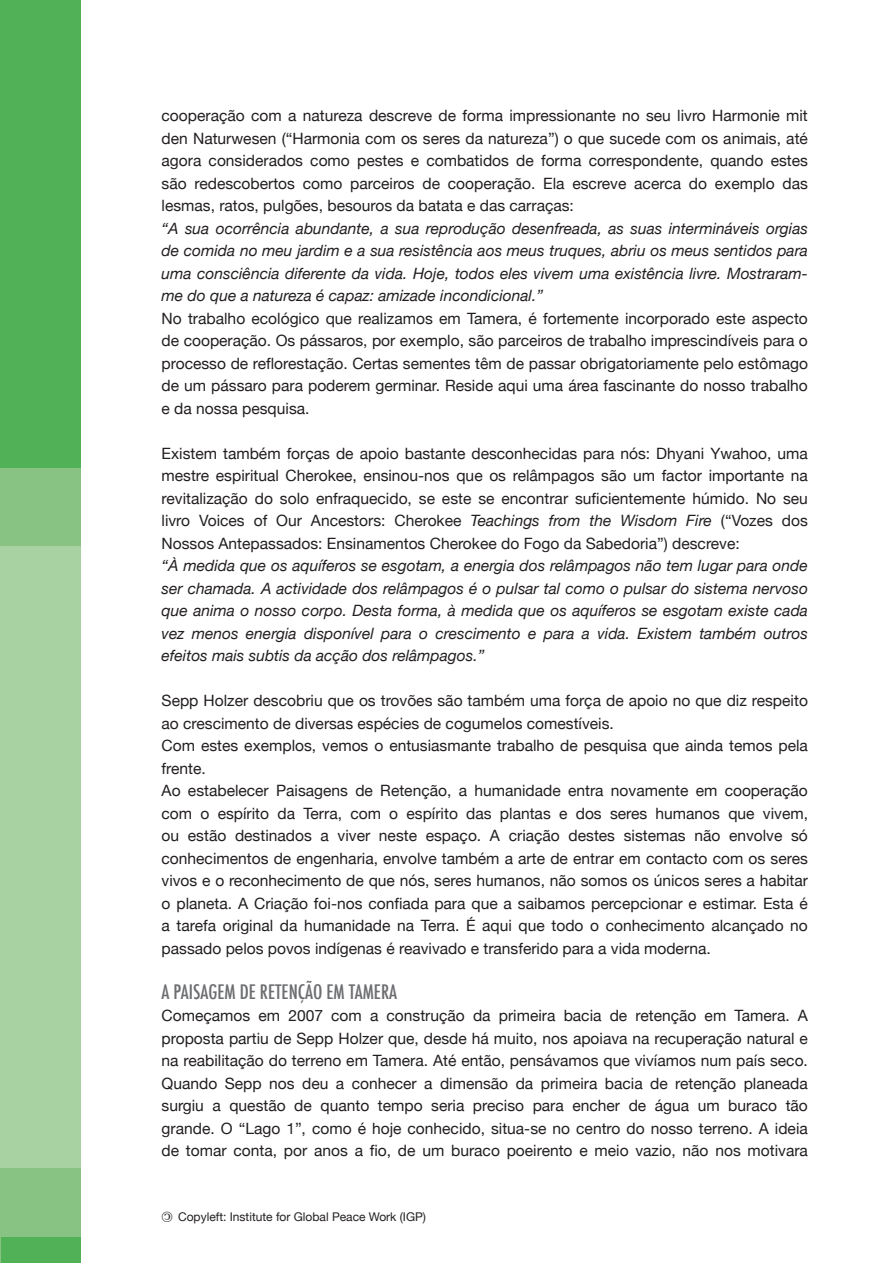
<style>
.page{position:relative;width:893px;height:1263px;background:#fff}
.page>*{position:absolute;margin:0;border:0;box-sizing:border-box;transform-origin:0 0}
.Zwischenhead{font:500 condensed 19.5px "Futura";color:#6c6d70}
.Text{font:15.6px/22.5px "Helvetica Neue";color:#231f20;text-align:justify}
.Text-2{font:italic 15.6px/22.5px "Helvetica Neue";color:#231f20;text-align:justify}
.t1{font:12px "Helvetica Neue";color:#231f20}
.s1{font-style:italic}
</style>
<div class="page">
<div style="left:0;top:445px;width:81px;height:101px;background:#88c384"></div>
<div style="left:0;top:0;width:81px;height:467px;background:#50b156"></div>
<div style="left:0;top:1168px;width:81px;height:95px;background:#88c384"></div>
<div style="left:0;top:546px;width:81px;height:622px;background:#a9d2a3"></div>
<div style="left:1px;top:1237px;width:80px;height:26px;background:#50b156"></div>
<p class="Text" style="left:162px;top:104px;width:648px">cooperação com a natureza descreve de forma impressionante no seu livro Harmonie mit den Naturwesen (“Harmonia com os seres da natureza”) o que sucede com os animais, até agora considerados como pestes e combatidos de forma correspondente, quando estes são redescobertos como parceiros de cooperação. Ela escreve acerca do exemplo das lesmas, ratos, pulgões, besouros da batata e das carraças:</p>
<p class="Text-2" style="left:162px;top:217px;width:648px">“A sua ocorrência abundante, a sua reprodução desenfreada, as suas intermináveis orgias de comida no meu jardim e a sua resistência aos meus truques, abriu os meus sentidos para uma consciência diferente da vida. Hoje, todos eles vivem uma existência livre. Mostraram&shy;me do que a natureza é capaz: amizade incondicional.”</p>
<p class="Text" style="left:162px;top:307px;width:648px">No trabalho ecológico que realizamos em Tamera, é fortemente incorporado este aspecto de cooperação. Os pássaros, por exemplo, são parceiros de trabalho imprescindíveis para o processo de reflorestação. Certas sementes têm de passar obrigatoriamente pelo estômago de um pássaro para poderem germinar. Reside aqui uma área fascinante do nosso trabalho e da nossa pesquisa.</p>
<p class="Text" style="left:162px;top:442px;width:648px">Existem também forças de apoio bastante desconhecidas para nós: Dhyani Ywahoo, uma mestre espiritual Cherokee, ensinou-nos que os relâmpagos são um factor importante na revitalização do solo enfraquecido, se este se encontrar suficientemente húmido. No seu livro Voices of Our Ancestors: Cherokee <span class="s1">Teachings from the Wisdom Fire</span> (“Vozes dos Nossos Antepassados: Ensinamentos Cherokee do Fogo da Sabedoria”) descreve:</p>
<p class="Text-2" style="left:162px;top:554px;width:648px">“À medida que os aquíferos se esgotam, a energia dos relâmpagos não tem lugar para onde ser chamada. A actividade dos relâmpagos é o pulsar tal como o pulsar do sistema nervoso que anima o nosso corpo. Desta forma, à medida que os aquíferos se esgotam existe cada vez menos energia disponível para o crescimento e para a vida. Existem também outros efeitos mais subtis da acção dos relâmpagos.”</p>
<p class="Text" style="left:162px;top:689px;width:648px">Sepp Holzer descobriu que os trovões são também uma força de apoio no que diz respeito ao crescimento de diversas espécies de cogumelos comestíveis.</p>
<p class="Text" style="left:162px;top:734px;width:648px">Com estes exemplos, vemos o entusiasmante trabalho de pesquisa que ainda temos pela frente.</p>
<p class="Text" style="left:162px;top:779px;width:648px">Ao estabelecer Paisagens de Retenção, a humanidade entra novamente em cooperação com o espírito da Terra, com o espírito das plantas e dos seres humanos que vivem, ou estão destinados a viver neste espaço. A criação destes sistemas não envolve só conhecimentos de engenharia, envolve também a arte de entrar em contacto com os seres vivos e o reconhecimento de que nós, seres humanos, não somos os únicos seres a habitar o planeta. A Criação foi-nos confiada para que a saibamos percepcionar e estimar. Esta é a tarefa original da humanidade na Terra. É aqui que todo o conhecimento alcançado no passado pelos povos indígenas é reavivado e transferido para a vida moderna.</p>
<p class="Zwischenhead" style="left:162px;top:979px;width:237px">A PAISAGEM DE RETENÇÃO EM TAMERA</p>
<p class="Text" style="left:162px;top:1004px;width:648px">Começamos em 2007 com a construção da primeira bacia de retenção em Tamera. A proposta partiu de Sepp Holzer que, desde há muito, nos apoiava na recuperação natural e na reabilitação do terreno em Tamera. Até então, pensávamos que vivíamos num país seco.<br>Quando Sepp nos deu a conhecer a dimensão da primeira bacia de retenção planeada surgiu a questão de quanto tempo seria preciso para encher de água um buraco tão grande. O “Lago 1”, como é hoje conhecido, situa-se no centro do nosso terreno. A ideia de tomar conta, por anos a fio, de um buraco poeirento e meio vazio, não nos motivara</p>
<p class="t1" style="left:178px;top:1210px;width:249px">Copyleft: Institute for Global Peace Work (IGP)</p>
</div>
